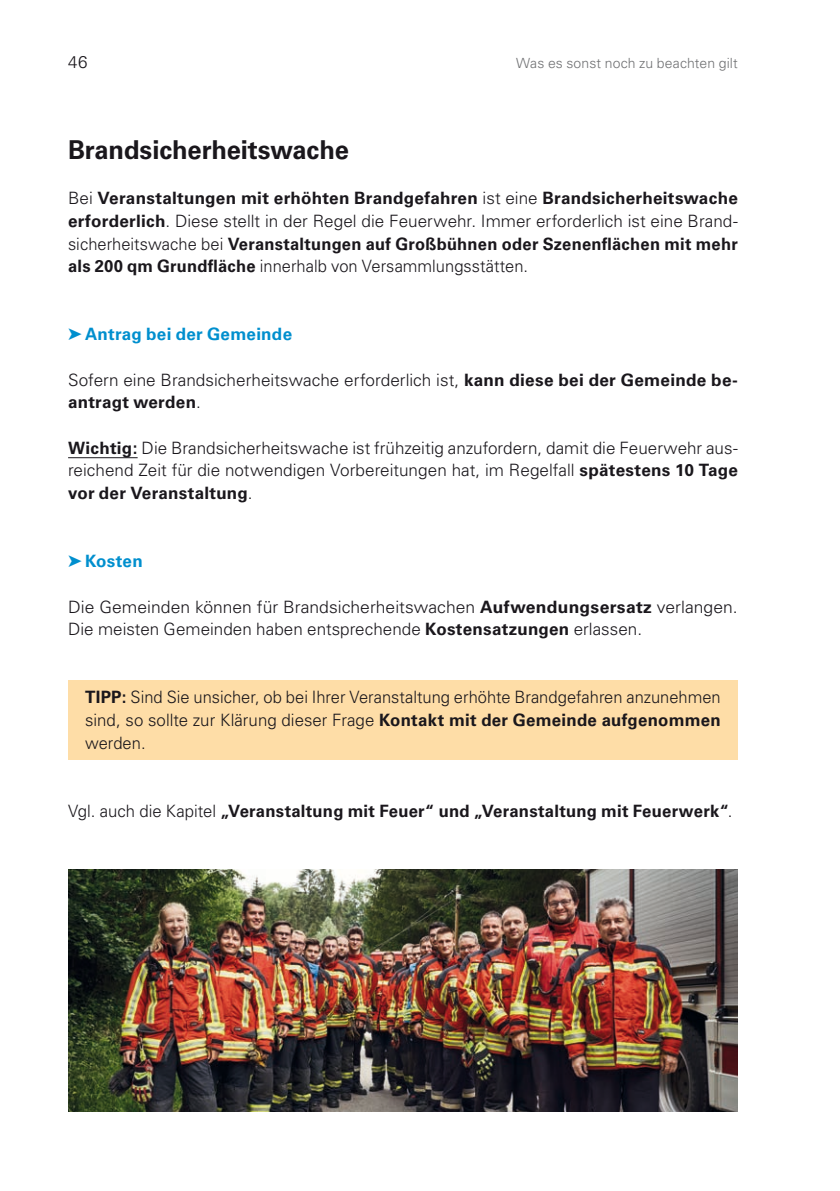
<style>
.page{position:relative;width:840px;height:1191px;background:#fff}
.page>*{position:absolute;margin:0;border:0;box-sizing:border-box;transform-origin:0 0}
.t1{font:700 26px "Univers";letter-spacing:-.005em;color:#1a171c}
.t2{font:300 17px/22.6px "Univers";color:#1a171c}
.t3{font:700 17px/22.6px "Univers";letter-spacing:.015em;color:#1a171c;text-align:justify}
.t4{font:700 17px "Univers";letter-spacing:.015em;color:#008fce}
.t5{font:300 14px "Univers";letter-spacing:.01em;color:#707173}
.s1{font-weight:300}
.s2{font-weight:700}
</style>
<div class="page">
<hr style="left:68px;top:457px;width:69px;height:1px;background:#1a171c">
<div style="left:68px;top:680px;width:669px;height:80px;background:#fedda7"></div>
<img style="left:68px;top:869px;width:669px;height:242px">
<p class="t2" style="left:68px;top:51px;width:21px">46</p>
<p class="t5" style="left:516px;top:55px;width:223px">Was es sonst noch zu beachten gilt</p>
<h1 class="t1" style="left:68px;top:134px;width:282px">Brandsicherheitswache</h1>
<p class="t3" style="left:68px;top:187px;width:670px"><span class="s1">Bei</span> Veranstaltungen mit erhöhten Brandgefahren <span class="s1">ist eine</span> Brandsicherheitswache erforderlich<span class="s1">. Diese stellt in der Regel die Feuerwehr. Immer erforderlich ist eine Brand&shy;sicherheitswache bei</span> Veranstaltungen auf Großbühnen oder Szenenflächen mit mehr als 200 qm Grundfläche <span class="s1">innerhalb von Versammlungsstätten.</span></p>
<p class="t4" style="left:68px;top:324px;width:225px">➤ Antrag bei der Gemeinde</p>
<p class="t2" style="left:68px;top:368px;width:670px">Sofern eine Brandsicherheitswache erforderlich ist, <span class="s2">kann diese bei der Gemeinde be&shy;antragt werden</span>.</p>
<p class="t2" style="left:68px;top:436px;width:671px;text-align:justify"><span class="s2">Wichtig:</span> Die Brandsicherheitswache ist frühzeitig anzufordern, damit die Feuerwehr aus&shy;reichend Zeit für die notwendigen Vorbereitungen hat, im Regelfall <span class="s2">spätestens 10 Tage vor der Veranstaltung</span>.</p>
<p class="t4" style="left:68px;top:551px;width:76px">➤ Kosten</p>
<p class="t2" style="left:68px;top:595px;width:670px">Die Gemeinden können für Brandsicherheitswachen <span class="s2">Aufwendungsersatz</span> verlangen.<br>Die meisten Gemeinden haben entsprechende <span class="s2">Kostensatzungen</span> erlassen.</p>
<p class="t2" style="left:85px;top:686px;width:636px;text-align:justify"><span class="s2">TIPP:</span> Sind Sie unsicher, ob bei Ihrer Veranstaltung erhöhte Brandgefahren anzunehmen sind, so sollte zur Klärung dieser Frage <span class="s2">Kontakt mit der Gemeinde aufgenommen </span>werden.</p>
<p class="t3" style="left:68px;top:799px;width:665px"><span class="s1">Vgl. auch die Kapitel</span> „Veranstaltung mit Feuer“ und „Veranstaltung mit Feuerwerk“<span class="s1">.</span></p>
</div>
